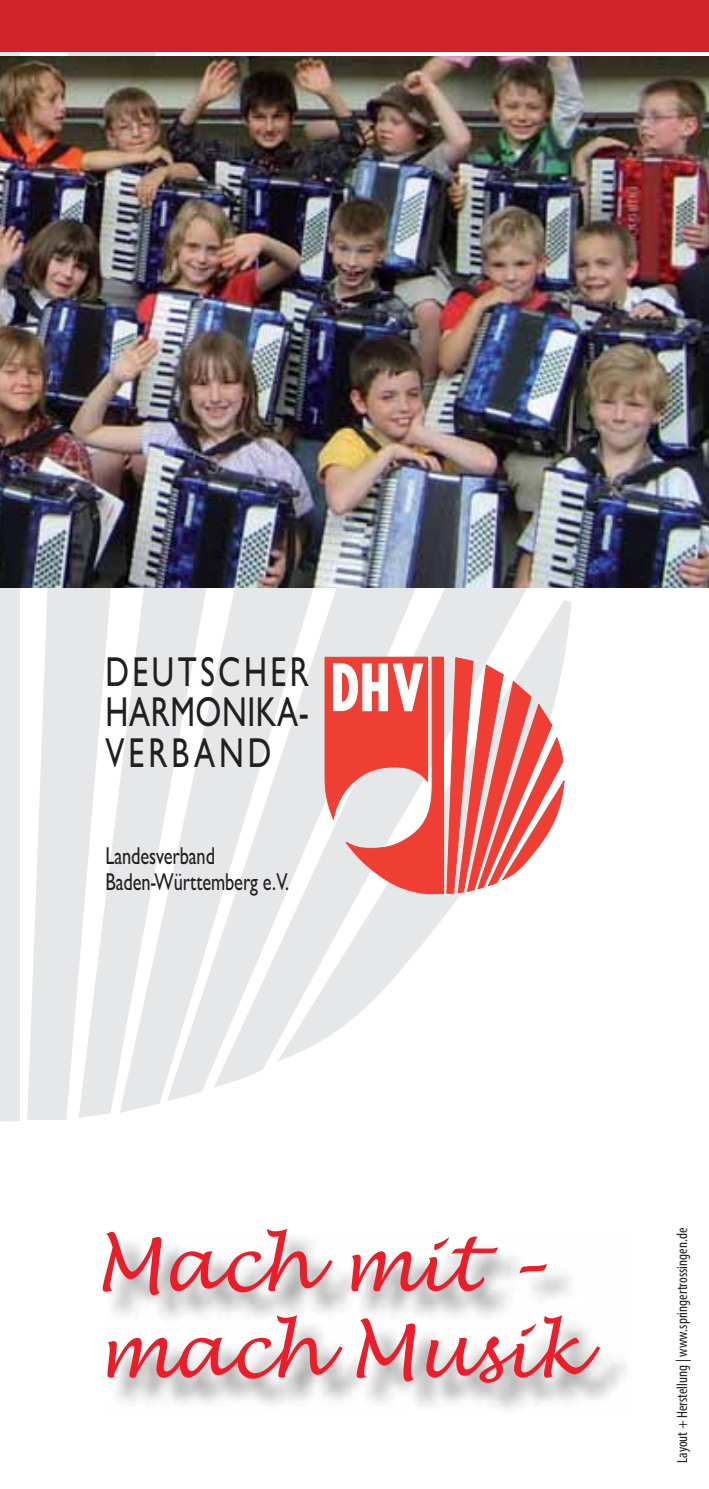
<style>
.page{position:relative;width:709px;height:1489px;background:#fff}
.page>*{position:absolute;margin:0;border:0;box-sizing:border-box;transform-origin:0 0}
.t1{font:italic 72px/86.5px "Lucida Handwriting";color:#ed1c29}
.t2{font:42px/40.2px "Gill Sans";letter-spacing:.11em;color:#231f20;text-align:justify;scale:.75 1}
.t3{font:24.5px/26.2px "Gill Sans";letter-spacing:-.005em;color:#231f20;scale:.75 1}
.t4{font:condensed 15px "Myriad Pro";color:#231f20}
</style>
<div class="page">
<svg style="left:0;top:52px;width:23px;height:1069px;background:#e8e9ea"></svg>
<svg style="left:23px;top:52px;width:137px;height:1068px"></svg>
<svg style="left:74px;top:587px;width:86px;height:533px"></svg>
<svg style="left:115px;top:587px;width:46px;height:531px"></svg>
<svg style="left:161px;top:587px;width:45px;height:514px"></svg>
<svg style="left:206px;top:587px;width:363px;height:500px"></svg>
<svg style="left:267px;top:591px;width:305px;height:478px"></svg>
<img style="left:0;top:57px;width:709px;height:530px">
<div style="left:0;top:0;width:709px;height:52px;background:#d2232a"></div>
<svg style="left:324px;top:656px;width:240px;height:238px"></svg>
<h2 class="t2" style="left:105px;top:656px;width:273px">DEUTSCHER HARMONIKA-VERBAND</h2>
<h3 class="t3" style="left:105px;top:845px;width:246px">Landesverband<br>Baden-Württemberg e.V.</h3>
<h1 class="t1" style="left:94px;top:1222px;width:488px">Mach mit – mach Musik</h1>
<p class="t4" style="left:676px;top:1462px;width:236px;rotate:-90deg">Layout + Herstellung | www.springertrossingen.de</p>
</div>
